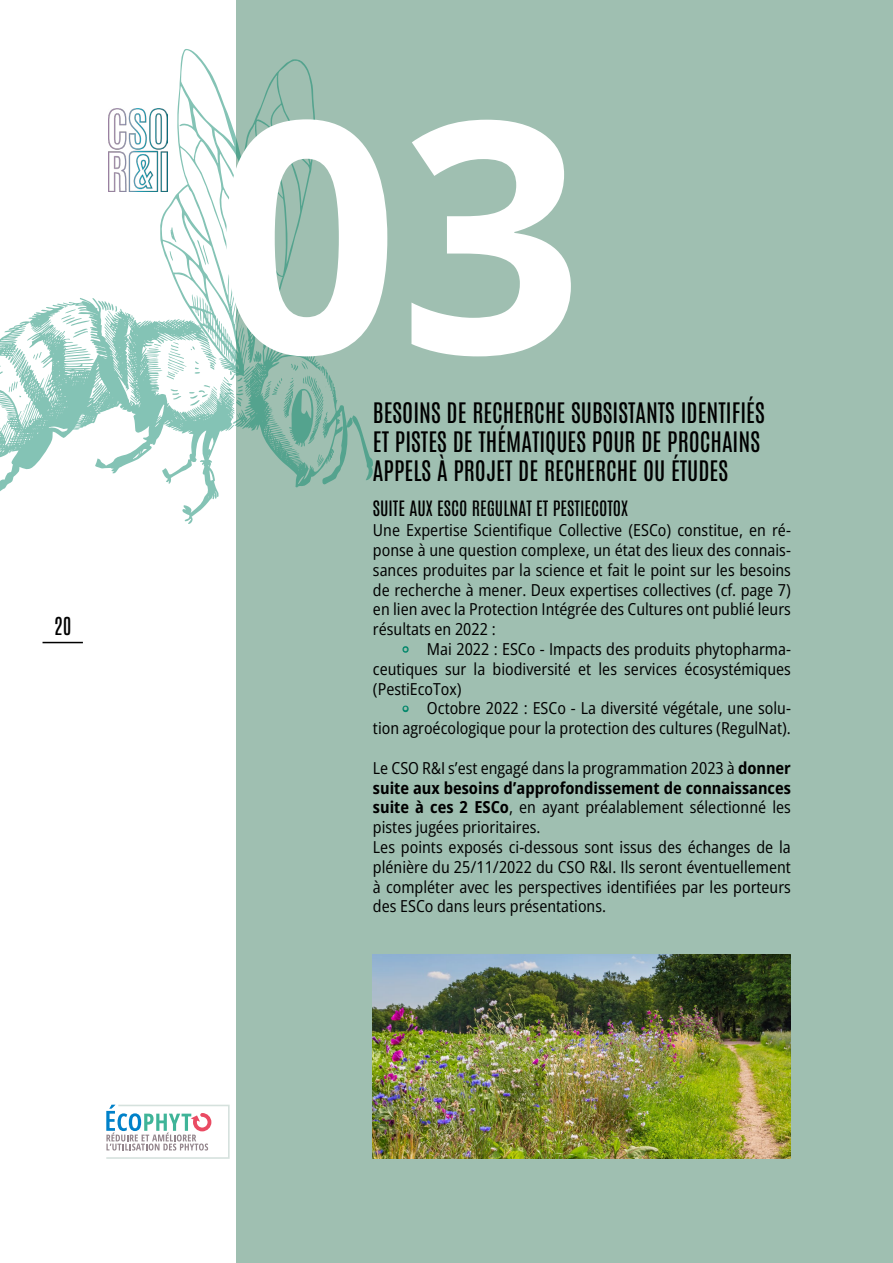
<style>
.page{position:relative;width:893px;height:1263px;background:#fff}
.page>*{position:absolute;margin:0;border:0;box-sizing:border-box;transform-origin:0 0}
.t1{font:700 322.5px "Open Sans";color:#fff}
.t2{font:24px/28.8px "Antonio";color:#000}
.t3{font:21px "Antonio";color:#000}
.t4{font:18px "Antonio";color:#000}
.t5{font:semi-condensed 16.5px/19.8px "Open Sans";color:#000;text-align:justify}
.s1{font-stretch:normal;font-size:15px;color:#04886c}
.s2{font-weight:700}
</style>
<div class="page">
<div style="left:236px;top:0;width:657px;height:1263px;background:#9fbfb1"></div>
<hr style="left:43px;top:642px;width:40px;height:1px;background:#000">
<svg style="left:106px;top:1105px;width:124px;height:54px"></svg>
<svg style="left:0;top:49px;width:373px;height:475px"></svg>
<svg style="left:170px;top:227px;width:6px;height:15px"></svg>
<svg style="left:197px;top:240px;width:12px;height:25px"></svg>
<svg style="left:92px;top:383px;width:11px;height:14px"></svg>
<svg style="left:170px;top:251px;width:3px;height:10px"></svg>
<svg style="left:61px;top:309px;width:29px;height:29px"></svg>
<svg style="left:98px;top:300px;width:19px;height:12px"></svg>
<svg style="left:147px;top:344px;width:14px;height:9px"></svg>
<svg style="left:317px;top:454px;width:8px;height:13px"></svg>
<svg style="left:0;top:365px;width:3px;height:9px"></svg>
<svg style="left:33px;top:352px;width:9px;height:8px"></svg>
<svg style="left:8px;top:381px;width:14px;height:16px"></svg>
<svg style="left:167px;top:342px;width:77px;height:64px"></svg>
<svg style="left:264px;top:361px;width:65px;height:86px"></svg>
<img style="left:373px;top:955px;width:418px;height:204px">
<p class="t3" style="left:54px;top:611px;width:19px">20</p>
<h1 class="t1" style="left:215px;top:15px;width:370px">03</h1>
<h2 class="t2" style="left:373px;top:399px;width:393px">BESOINS DE RECHERCHE SUBSISTANTS IDENTIFIÉS<br>ET PISTES DE THÉMATIQUES POUR DE PROCHAINS<br>APPELS À PROJET DE RECHERCHE OU ÉTUDES</h2>
<p class="t4" style="left:373px;top:496px;width:257px">SUITE AUX ESCO REGULNAT ET PESTIECOTOX</p>
<p class="t5" style="left:373px;top:520px;width:419px">Une Expertise Scientifique Collective (ESCo) constitue, en ré&shy;ponse à une question complexe, un état des lieux des connais&shy;sances produites par la science et fait le point sur les besoins de recherche à mener. Deux expertises collectives (cf. page 7) en lien avec la Protection Intégrée des Cultures ont publié leurs résultats en 2022 :</p>
<p class="t5" style="left:373px;top:639px;width:419px;text-indent:30px"><span class="s1">•</span> Mai 2022 : ESCo - Impacts des produits phytopharma&shy;ceutiques sur la biodiversité et les services écosystémiques (PestiEcoTox)</p>
<p class="t5" style="left:373px;top:698px;width:419px;text-align:right"><span class="s1">•</span> Octobre 2022 : ESCo - La diversité végétale, une solu&shy;tion agroécologique pour la protection des cultures (RegulNat).</p>
<p class="t5" style="left:373px;top:757px;width:419px;text-align:left">Le CSO R&amp;I s’est engagé dans la programmation 2023 à <span class="s2">donner suite aux besoins d’approfondissement de connaissances suite à ces 2 ESCo</span>, en ayant préalablement sélectionné les pistes jugées prioritaires.<br>Les points exposés ci-dessous sont issus des échanges de la plénière du 25/11/2022 du CSO R&amp;I. Ils seront éventuellement à compléter avec les perspectives identifiées par les porteurs des ESCo dans leurs présentations.</p>
</div>
